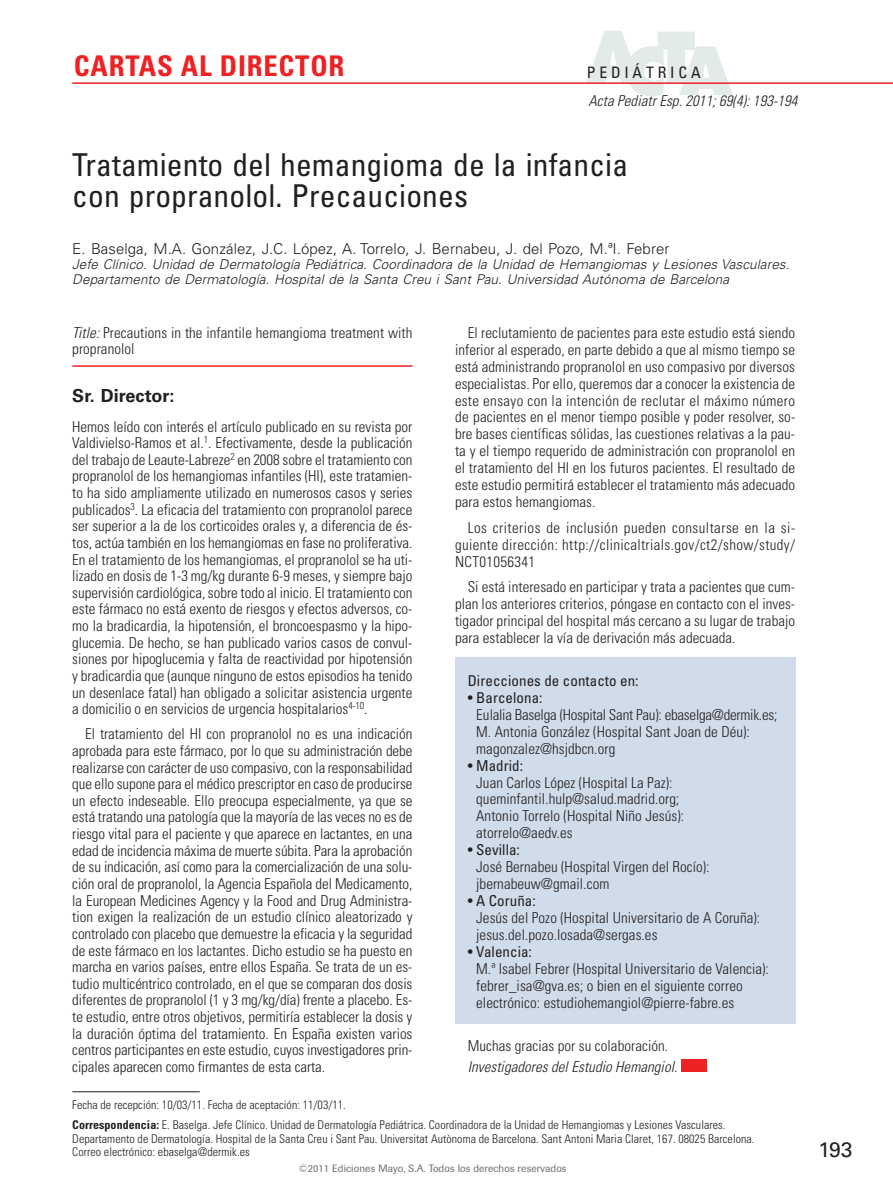
<style>
.page{position:relative;width:893px;height:1191px;background:#fff}
.page>*{position:absolute;margin:0;border:0;box-sizing:border-box;transform-origin:0 0}
.t1{font:condensed 31.5px/31.5px "Univers LT Std";letter-spacing:.005em;color:#231f20}
.t2{font:700 condensed 28.5px "Univers LT Std";letter-spacing:.03em;color:#ee2123}
.t3{font:21px "Univers LT Std";color:#231f20}
.t4{font:700 18px "Univers LT Std";letter-spacing:.005em;color:#231f20}
.t5{font:condensed 15.75px "Univers";letter-spacing:.24em;color:#231f20}
.t6{font:300 condensed 15px/16.6px "Univers LT Std";letter-spacing:.005em;color:#231f20}
.t7{font:300 15px "Univers LT Std";letter-spacing:.005em;color:#231f20}
.t8{font:condensed 15px "Univers LT Std";letter-spacing:.005em;color:#231f20}
.t9{font:italic 300 condensed 15px "Univers LT Std";letter-spacing:.005em;color:#231f20}
.t10{font:italic 300 13.5px/15px "Univers LT Std";letter-spacing:.005em;color:#231f20}
.t11{font:300 condensed 12px/20.2px "Univers LT Std";letter-spacing:.005em;color:#231f20}
.t12{font:10.5px "Imago";letter-spacing:.01em;color:#6c6d70}
.s1{font-style:italic}
.s2{font-weight:700}
</style>
<div class="page">
<svg style="left:587px;top:31px;width:146px;height:65px"></svg>
<hr style="left:72px;top:82px;width:821px;height:2px;background:#ee2123">
<div style="left:455px;top:657px;width:340px;height:366px;background:#d1dcea"></div>
<hr style="left:72px;top:365px;width:340px;height:2px;background:#ee2123">
<div style="left:681px;top:1059px;width:25px;height:12px;background:#ee2123"></div>
<hr style="left:72px;top:1091px;width:128px;height:1px;background:#231f20">
<h2 class="t2" style="left:74px;top:52px;width:272px">CARTAS AL DIRECTOR</h2>
<p class="t5" style="left:587px;top:66px;width:115px">PEDIÁTRICA</p>
<p class="t9" style="left:588px;top:94px;width:210px">Acta Pediatr Esp. 2011; 69(4): 193-194</p>
<h1 class="t1" style="left:72px;top:151px;width:557px">Tratamiento del hemangioma de la infancia con propranolol. Precauciones</h1>
<p class="t7" style="left:72px;top:241px;width:599px">E. Baselga, M.A. González, J.C. López, A. Torrelo, J. Bernabeu, J. del Pozo, M.ªI. Febrer</p>
<p class="t10" style="left:72px;top:257px;width:719px">Jefe Clínico. Unidad de Dermatología Pediátrica. Coordinadora de la Unidad de Hemangiomas y Lesiones Vasculares.<br>Departamento de Dermatología. Hospital de la Santa Creu i Sant Pau. Universidad Autónoma de Barcelona</p>
<p class="t6" style="left:72px;top:325px;width:342px"><span class="s1">Title:</span> Precautions in the infantile hemangioma treatment with propranolol</p>
<p class="t4" style="left:72px;top:387px;width:104px">Sr. Director:</p>
<p class="t6" style="left:72px;top:419px;width:342px;text-align:justify">Hemos leído con interés el artículo publicado en su revista por Valdivielso-Ramos et al.<sup>1</sup>. Efectivamente, desde la publicación del trabajo de Leaute-Labreze<sup>2</sup> en 2008 sobre el tratamiento con propranolol de los hemangiomas infantiles (HI), este tratamien&shy;to ha sido ampliamente utilizado en numerosos casos y series publicados<sup>3</sup>. La eficacia del tratamiento con propranolol parece ser superior a la de los corticoides orales y, a diferencia de és&shy;tos, actúa también en los hemangiomas en fase no proliferativa.<br>En el tratamiento de los hemangiomas, el propranolol se ha uti&shy;lizado en dosis de 1-3 mg/kg durante 6-9 meses, y siempre bajo supervisión cardiológica, sobre todo al inicio. El tratamiento con este fármaco no está exento de riesgos y efectos adversos, co&shy;mo la bradicardia, la hipotensión, el broncoespasmo y la hipo&shy;glucemia. De hecho, se han publicado varios casos de convul&shy;siones por hipoglucemia y falta de reactividad por hipotensión y bradicardia que (aunque ninguno de estos episodios ha tenido un desenlace fatal) han obligado a solicitar asistencia urgente a domicilio o en servicios de urgencia hospitalarios<sup>4-10</sup>.</p>
<p class="t6" style="left:72px;top:726px;width:342px;text-align:justify;text-indent:13px">El tratamiento del HI con propranolol no es una indicación aprobada para este fármaco, por lo que su administración debe realizarse con carácter de uso compasivo, con la responsabilidad que ello supone para el médico prescriptor en caso de producirse un efecto indeseable. Ello preocupa especialmente, ya que se está tratando una patología que la mayoría de las veces no es de riesgo vital para el paciente y que aparece en lactantes, en una edad de incidencia máxima de muerte súbita. Para la aprobación de su indicación, así como para la comercialización de una solu&shy;ción oral de propranolol, la Agencia Española del Medicamento, la European Medicines Agency y la Food and Drug Administra&shy;tion exigen la realización de un estudio clínico aleatorizado y controlado con placebo que demuestre la eficacia y la seguridad de este fármaco en los lactantes. Dicho estudio se ha puesto en marcha en varios países, entre ellos España. Se trata de un es&shy;tudio multicéntrico controlado, en el que se comparan dos dosis diferentes de propranolol (1 y 3 mg/kg/día) frente a placebo. Es&shy;te estudio, entre otros objetivos, permitiría establecer la dosis y la duración óptima del tratamiento. En España existen varios centros participantes en este estudio, cuyos investigadores prin&shy;cipales aparecen como firmantes de esta carta.</p>
<p class="t6" style="left:455px;top:325px;width:342px;text-align:justify;text-indent:13px">El reclutamiento de pacientes para este estudio está siendo inferior al esperado, en parte debido a que al mismo tiempo se está administrando propranolol en uso compasivo por diversos especialistas. Por ello, queremos dar a conocer la existencia de este ensayo con la intención de reclutar el máximo número de pacientes en el menor tiempo posible y poder resolver, so&shy;bre bases científicas sólidas, las cuestiones relativas a la pau&shy;ta y el tiempo requerido de administración con propranolol en el tratamiento del HI en los futuros pacientes. El resultado de este estudio permitirá establecer el tratamiento más adecuado para estos hemangiomas.</p>
<p class="t6" style="left:455px;top:520px;width:342px;text-align:justify;text-indent:13px">Los criterios de inclusión pueden consultarse en la si&shy;guiente dirección: http://clinicaltrials.gov/ct2/show/study/ NCT01056341</p>
<p class="t6" style="left:455px;top:579px;width:342px;text-align:justify;text-indent:13px">Si está interesado en participar y trata a pacientes que cum&shy;plan los anteriores criterios, póngase en contacto con el inves&shy;tigador principal del hospital más cercano a su lugar de trabajo para establecer la vía de derivación más adecuada.</p>
<p class="t8" style="left:468px;top:673px;width:172px">Direcciones de contacto en:</p>
<p class="t8" style="left:468px;top:690px;width:76px">• Barcelona:</p>
<p class="t6" style="left:476px;top:706px;width:303px">Eulalia Baselga (Hospital Sant Pau): ebaselga@dermik.es;<br>M. Antonia González (Hospital Sant Joan de Déu): magonzalez@hsjdbcn.org</p>
<p class="t8" style="left:468px;top:758px;width:57px">• Madrid:</p>
<p class="t6" style="left:476px;top:774px;width:209px">Juan Carlos López (Hospital La Paz): queminfantil.hulp@salud.madrid.org; Antonio Torrelo (Hospital Niño Jesús): atorrelo@aedv.es</p>
<p class="t8" style="left:468px;top:843px;width:54px">• Sevilla:</p>
<p class="t6" style="left:476px;top:859px;width:235px">José Bernabeu (Hospital Virgen del Rocío): jbernabeuw@gmail.com</p>
<p class="t8" style="left:468px;top:894px;width:70px">• A Coruña:</p>
<p class="t6" style="left:476px;top:910px;width:285px">Jesús del Pozo (Hospital Universitario de A Coruña): jesus.del.pozo.losada@sergas.es</p>
<p class="t8" style="left:468px;top:944px;width:66px">• Valencia:</p>
<p class="t6" style="left:476px;top:961px;width:294px">M.ª Isabel Febrer (Hospital Universitario de Valencia): febrer_isa@gva.es; o bien en el siguiente correo electrónico: estudiohemangiol@pierre-fabre.es</p>
<p class="t6" style="left:468px;top:1038px;width:202px">Muchas gracias por su colaboración.</p>
<p class="t9" style="left:468px;top:1059px;width:211px">Investigadores del Estudio Hemangiol.</p>
<p class="t11" style="left:72px;top:1095px;width:655px">Fecha de recepción: 10/03/11. Fecha de aceptación: 11/03/11.<br><span class="s2">Correspondencia:</span> E. Baselga. Jefe Clínico. Unidad de Dermatología Pediátrica. Coordinadora de la Unidad de Hemangiomas y Lesiones Vasculares.</p>
<p class="t11" style="left:72px;top:1132px;width:684px;line-height:13.5px">Departamento de Dermatología. Hospital de la Santa Creu i Sant Pau. Universitat Autònoma de Barcelona. Sant Antoni Maria Claret, 167. 08025 Barcelona.<br>Correo electrónico: ebaselga@dermik.es</p>
<p class="t12" style="left:299px;top:1164px;width:269px">©2011 Ediciones Mayo, S.A. Todos los derechos reservados</p>
<h3 class="t3" style="left:819px;top:1139px;width:36px">193</h3>
</div>
